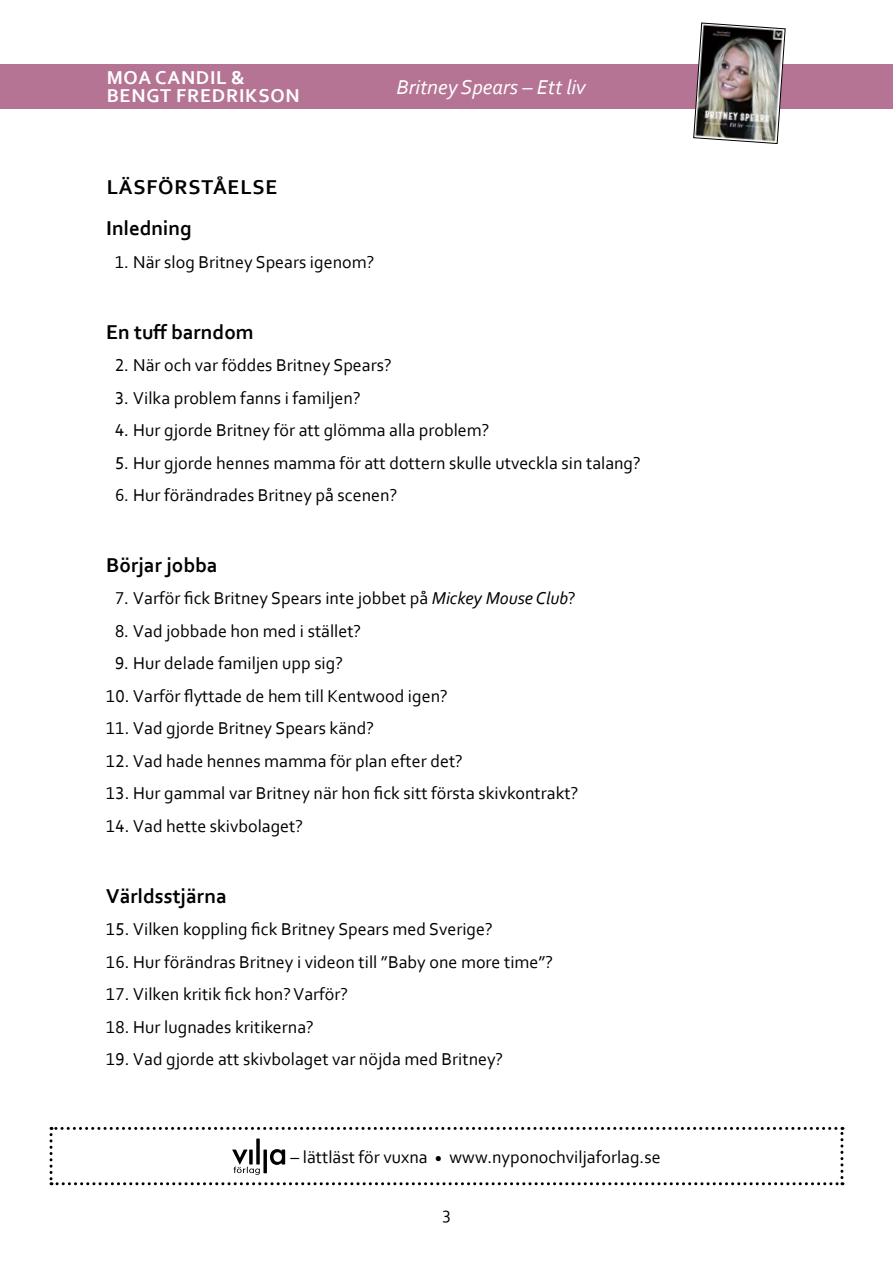
<style>
.page{position:relative;width:893px;height:1263px;background:#fff}
.page>*{position:absolute;margin:0;border:0;box-sizing:border-box;transform-origin:0 0}
.t1{font:700 21px "Corbel";color:#000}
.t2{font:700 21px/41px "Corbel";letter-spacing:.04em;color:#000}
.t3{font:italic 21px "Corbel";color:#fff}
.t4{font:700 19.5px/18px "Corbel";letter-spacing:.04em;color:#fff}
.t5{font:18px "Corbel";color:#000}
.s1{font-style:italic}
</style>
<div class="page">
<div style="left:0;top:64px;width:893px;height:44px;background:#b57494"></div>
<img style="left:693px;top:23px;width:92px;height:121px">
<svg style="left:50px;top:1127px;width:793px;height:58px"></svg>
<p class="t4" style="left:107px;top:68px;width:194px">MOA CANDIL &amp;<br>BENGT FREDRIKSON</p>
<p class="t3" style="left:396px;top:74px;width:191px">Britney Spears – Ett liv</p>
<p class="t2" style="left:106px;top:166px;width:173px">LÄSFÖRSTÅELSE<br>Inledning</p>
<p class="t5" style="left:115px;top:251px;width:261px">1. När slog Britney Spears igenom?</p>
<p class="t1" style="left:106px;top:318px;width:149px">En tuff barndom</p>
<p class="t5" style="left:115px;top:354px;width:278px">2. När och var föddes Britney Spears?</p>
<p class="t5" style="left:115px;top:386px;width:247px">3. Vilka problem fanns i familjen?</p>
<p class="t5" style="left:115px;top:419px;width:376px">4. Hur gjorde Britney för att glömma alla problem?</p>
<p class="t5" style="left:115px;top:451px;width:527px">5. Hur gjorde hennes mamma för att dottern skulle utveckla sin talang?</p>
<p class="t5" style="left:115px;top:484px;width:284px">6. Hur förändrades Britney på scenen?</p>
<p class="t1" style="left:106px;top:552px;width:113px">Börjar jobba</p>
<p class="t5" style="left:115px;top:587px;width:462px">7. Varför fick Britney Spears inte jobbet på <span class="s1">Mickey Mouse Club</span>?</p>
<p class="t5" style="left:115px;top:620px;width:248px">8. Vad jobbade hon med i stället?</p>
<p class="t5" style="left:115px;top:652px;width:229px">9. Hur delade familjen upp sig?</p>
<p class="t5" style="left:106px;top:685px;width:343px">10. Varför flyttade de hem till Kentwood igen?</p>
<p class="t5" style="left:106px;top:717px;width:269px">11. Vad gjorde Britney Spears känd?</p>
<p class="t5" style="left:106px;top:750px;width:358px">12. Vad hade hennes mamma för plan efter det?</p>
<p class="t5" style="left:106px;top:782px;width:474px">13. Hur gammal var Britney när hon fick sitt första skivkontrakt?</p>
<p class="t5" style="left:106px;top:815px;width:198px">14. Vad hette skivbolaget?</p>
<p class="t1" style="left:106px;top:883px;width:122px">Världsstjärna</p>
<p class="t5" style="left:106px;top:918px;width:388px">15. Vilken koppling fick Britney Spears med Sverige?</p>
<p class="t5" style="left:106px;top:950px;width:448px">16. Hur förändras Britney i videon till ”Baby one more time”?</p>
<p class="t5" style="left:106px;top:983px;width:243px">17. Vilken kritik fick hon? Varför?</p>
<p class="t5" style="left:106px;top:1015px;width:209px">18. Hur lugnades kritikerna?</p>
<p class="t5" style="left:106px;top:1048px;width:398px">19. Vad gjorde att skivbolaget var nöjda med Britney?</p>
<p class="t5" style="left:291px;top:1146px;width:372px">– lättläst för vuxna <sub>•</sub> www.nyponochviljaforlag.se</p>
<p class="t5" style="left:442px;top:1202px;width:10px">3</p>
</div>
